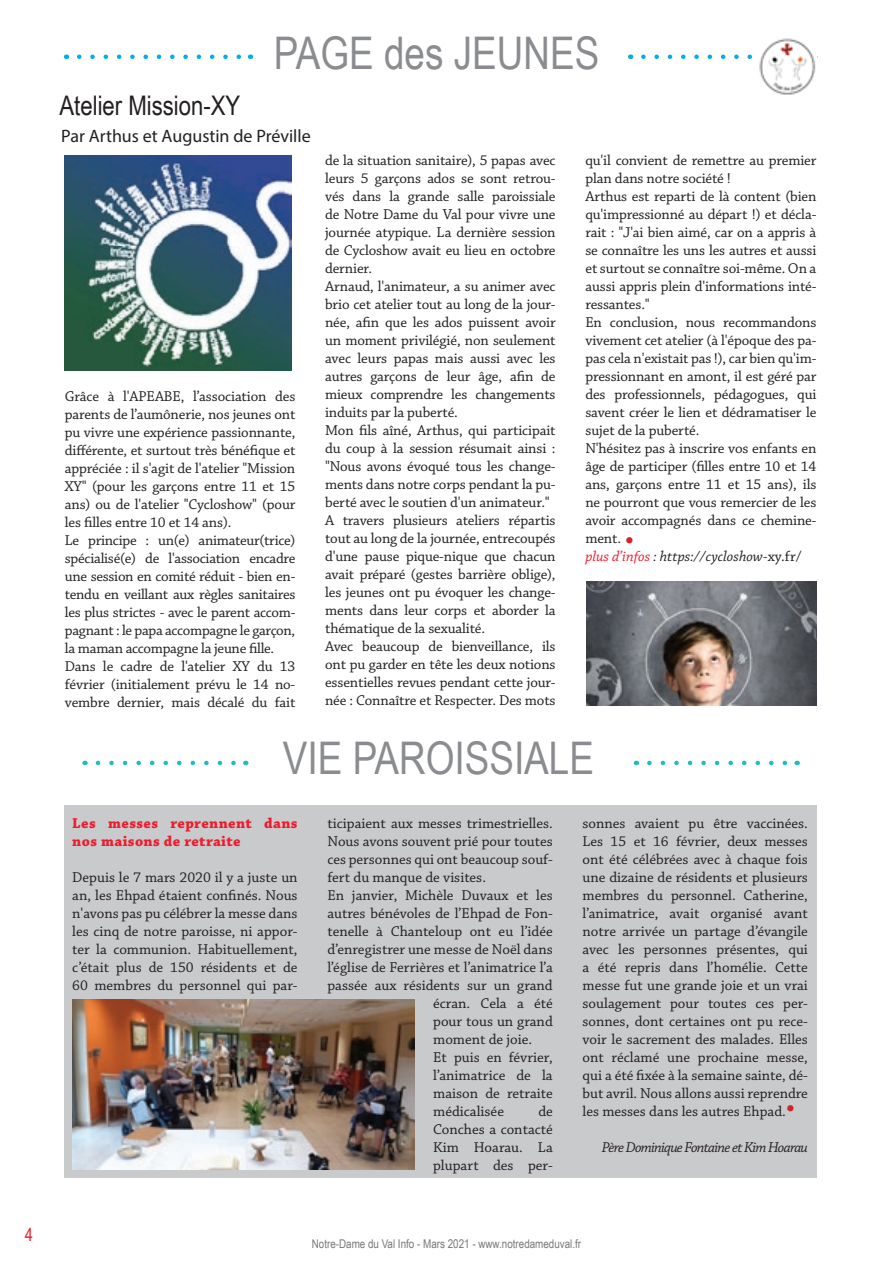
<style>
.page{position:relative;width:893px;height:1263px;background:#fff}
.page>*{position:absolute;margin:0;border:0;box-sizing:border-box;transform-origin:0 0}
.t1{font:45px "Arial Narrow";color:#8a8c8f}
.t2{font:27px "Arial Narrow";color:#231f20}
.t3{font:18px "Myriad Pro";color:#231f20}
.t4{font:18px "Arial Narrow";color:#ee1b2d}
.t5{font:15px/18px "Chaparral Pro";letter-spacing:-.01em;color:#231f20;text-align:justify}
.t6{font:700 15px/18px "Chaparral Pro";letter-spacing:.025em;color:#ee1b2d}
.t7{font:italic 15px "Chaparral Pro";letter-spacing:-.05em;color:#231f20}
.t8{font:12px "Arial Narrow";color:#76787b}
.s1{font-size:30px;color:#d1232a}
.s2{font-style:italic;color:#ee1b2d}
.s3{font-style:italic}
</style>
<div class="page">
<svg style="left:79px;top:55px;width:162px;height:4px"></svg>
<svg style="left:643px;top:55px;width:109px;height:4px"></svg>
<img style="left:759px;top:38px;width:57px;height:57px">
<div style="left:64px;top:806px;width:752px;height:372px;background:#c9cacc"></div>
<img style="left:72px;top:999px;width:343px;height:170px">
<img style="left:65px;top:155px;width:226px;height:215px">
<img style="left:586px;top:582px;width:230px;height:123px">
<svg style="left:98px;top:761px;width:138px;height:4px"></svg>
<svg style="left:649px;top:761px;width:139px;height:4px"></svg>
<p class="t4" style="left:25px;top:1221px;width:10px">4</p>
<h2 class="t2" style="left:60px;top:86px;width:182px">Atelier Mission-XY</h2>
<h1 class="t1" style="left:274px;top:21px;width:327px">PAGE des JEUNES</h1>
<p class="t3" style="left:61px;top:125px;width:251px">Par Arthus et Augustin de Préville</p>
<p class="t5" style="left:65px;top:388px;width:232px;text-align:left">Grâce à l'APEABE, l’association des parents de l’aumônerie, nos jeunes ont pu vivre une expérience passionnante, différente, et surtout très bénéfique et appréciée : il s'agit de l'atelier "Mission XY" (pour les garçons entre 11 et 15 ans) ou de l'atelier "Cycloshow" (pour les filles entre 10 et 14 ans).<br>Le principe : un(e) animateur(trice) spécialisé(e) de l'association encadre une session en comité réduit - bien en&shy;tendu en veillant aux règles sanitaires les plus strictes - avec le parent accom&shy;pagnant : le papa accompagne le garçon, la maman accompagne la jeune fille.<br>Dans le cadre de l'atelier XY du 13 février (initialement prévu le 14 no&shy;vembre dernier, mais décalé du fait</p>
<p class="t5" style="left:325px;top:152px;width:232px;text-align:left">de la situation sanitaire), 5 papas avec leurs 5 garçons ados se sont retrou&shy;vés dans la grande salle paroissiale de Notre Dame du Val pour vivre une journée atypique. La dernière session de Cycloshow avait eu lieu en octobre dernier.<br>Arnaud, l'animateur, a su animer avec brio cet atelier tout au long de la jour&shy;née, afin que les ados puissent avoir un moment privilégié, non seulement avec leurs papas mais aussi avec les autres garçons de leur âge, afin de mieux comprendre les changements induits par la puberté.<br>Mon fils aîné, Arthus, qui participait du coup à la session résumait ainsi : "Nous avons évoqué tous les change&shy;ments dans notre corps pendant la pu&shy;berté avec le soutien d'un animateur." A travers plusieurs ateliers répartis tout au long de la journée, entrecoupés d'une pause pique-nique que chacun avait préparé (gestes barrière oblige), les jeunes ont pu évoquer les change&shy;ments dans leur corps et aborder la thématique de la sexualité.<br>Avec beaucoup de bienveillance, ils ont pu garder en tête les deux notions essentielles revues pendant cette jour&shy;née : Connaître et Respecter. Des mots</p>
<p class="t5" style="left:585px;top:152px;width:233px;text-align:left">qu'il convient de remettre au premier plan dans notre société !<br>Arthus est reparti de là content (bien qu'impressionné au départ !) et décla&shy;rait : "J'ai bien aimé, car on a appris à se connaître les uns les autres et aussi et surtout se connaître soi-même. On a aussi appris plein d'informations inté&shy;ressantes."<br>En conclusion, nous recommandons vivement cet atelier (à l'époque des pa&shy;pas cela n'existait pas !), car bien qu'im&shy;pressionnant en amont, il est géré par des professionnels, pédagogues, qui savent créer le lien et dédramatiser le sujet de la puberté.<br>N'hésitez pas à inscrire vos enfants en âge de participer (filles entre 10 et 14 ans, garçons entre 11 et 15 ans), ils ne pourront que vous remercier de les avoir accompagnés dans ce chemine&shy;ment. <span class="s1">•<br></span><span class="s2">plus d’infos</span> <span class="s3">: https://cycloshow-</span>xy.fr/</p>
<h1 class="t1" style="left:283px;top:725px;width:313px">VIE PAROISSIALE</h1>
<p class="t6" style="left:72px;top:815px;width:227px">Les messes reprennent dans nos maisons de retraite</p>
<p class="t5" style="left:72px;top:869px;width:227px">Depuis le 7 mars 2020 il y a juste un an, les Ehpad étaient confinés. Nous n'avons pas pu célébrer la messe dans les cinq de notre paroisse, ni appor&shy;ter la communion. Habituellement, c’était plus de 150 résidents et de 60 membres du personnel qui par-</p>
<p class="t5" style="left:327px;top:815px;width:227px">ticipaient aux messes trimestrielles.</p>
<p class="t5" style="left:327px;top:833px;width:227px">Nous avons souvent prié pour toutes</p>
<p class="t5" style="left:327px;top:851px;width:227px">ces personnes qui ont beaucoup souf-</p>
<p class="t5" style="left:327px;top:869px;width:160px">fert du manque de visites.</p>
<p class="t5" style="left:327px;top:887px;width:227px">En janvier, Michèle Duvaux et les</p>
<p class="t5" style="left:327px;top:905px;width:227px">autres bénévoles de l’Ehpad de Fon-</p>
<p class="t5" style="left:327px;top:923px;width:227px">tenelle à Chanteloup ont eu l’idée</p>
<p class="t5" style="left:327px;top:941px;width:227px">d’enregistrer une messe de Noël dans</p>
<p class="t5" style="left:327px;top:959px;width:227px">l’église de Ferrières et l’animatrice l’a</p>
<p class="t5" style="left:327px;top:977px;width:227px">passée aux résidents sur un grand</p>
<p class="t5" style="left:433px;top:995px;width:121px">écran. Cela a été</p>
<p class="t5" style="left:433px;top:1013px;width:121px">pour tous un grand</p>
<p class="t5" style="left:433px;top:1031px;width:100px">moment de joie.</p>
<p class="t5" style="left:433px;top:1049px;width:121px">Et puis en février,</p>
<p class="t5" style="left:433px;top:1067px;width:121px">l’animatrice de la</p>
<p class="t5" style="left:433px;top:1085px;width:121px">maison de retraite</p>
<p class="t5" style="left:433px;top:1103px;width:72px">médicalisée</p>
<p class="t5" style="left:433px;top:1103px;width:121px;text-indent:105px">de Conches a contacté Kim Hoarau. La plupart des per-</p>
<p class="t5" style="left:583px;top:815px;width:227px">sonnes avaient pu être vaccinées.<br>Les 15 et 16 février, deux messes ont été célébrées avec à chaque fois une dizaine de résidents et plusieurs membres du personnel. Catherine, l’animatrice, avait organisé avant notre arrivée un partage d’évangile avec les personnes présentes, qui a été repris dans l’homélie. Cette messe fut une grande joie et un vrai soulagement pour toutes ces per&shy;sonnes, dont certaines ont pu rece&shy;voir le sacrement des malades. Elles ont réclamé une prochaine messe, qui a été fixée à la semaine sainte, dé&shy;but avril. Nous allons aussi reprendre les messes dans les autres Ehpad.<span class="s1">•</span></p>
<p class="t7" style="left:602px;top:1139px;width:208px">Père Dominique Fontaine et Kim Hoarau</p>
<p class="t8" style="left:312px;top:1235px;width:271px">Notre-Dame du Val Info - Mars 2021 - www.notredameduval.fr</p>
</div>
